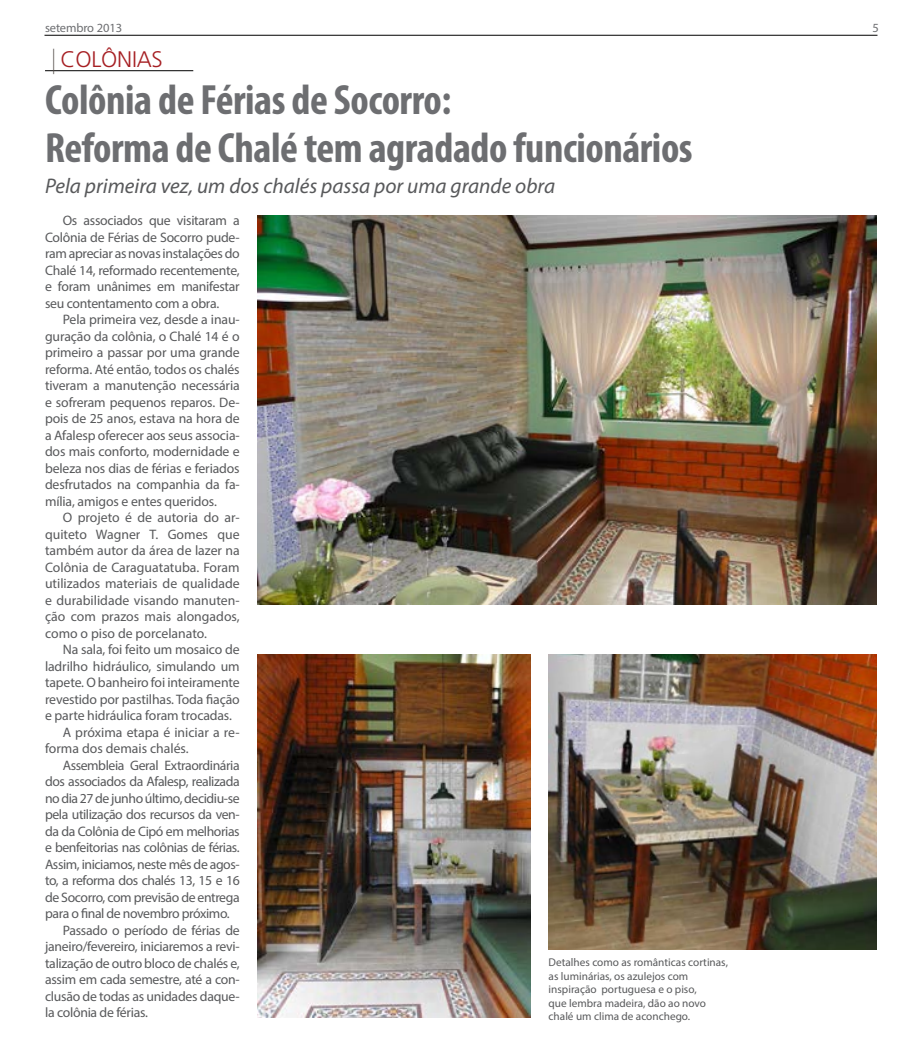
<style>
.page{position:relative;width:922px;height:1063px;background:#fff}
.page>*{position:absolute;margin:0;border:0;box-sizing:border-box;transform-origin:0 0}
.t1{font:700 condensed 42.5px/47.5px "Myriad Pro";letter-spacing:-.01em;color:#6d6e71}
.t2{font:300 22.5px "Frutiger";letter-spacing:-.01em;color:#a61f23}
.t3{font:italic 21.25px "Myriad Pro";color:#58595b}
.t4{font:13.75px/16.5px "Myriad Pro";letter-spacing:-.02em;color:#58595b;text-align:justify}
.t5{font:13.75px "Myriad Pro";color:#58595b}
.t6{font:12.5px "Myriad Pro";letter-spacing:-.01em;color:#6d6e71}
.t7{font:11.25px/13.5px "Myriad Pro";color:#58595b}
.s1{font-family:"Existence";font-size:25px;color:#524b48}
.s2{color:#fff}
</style>
<div class="page">
<hr style="left:44px;top:35px;width:833px;height:1px;background:#000">
<hr style="left:45px;top:70px;width:148px;height:1px;background:#000">
<img style="left:257px;top:215px;width:619px;height:389px">
<img style="left:548px;top:655px;width:328px;height:295px">
<img style="left:257px;top:655px;width:273px;height:362px">
<p class="t6" style="left:45px;top:20px;width:79px">setembro 2013</p>
<p class="t6" style="left:872px;top:20px;width:8px">5</p>
<h2 class="t2" style="left:51px;top:47px;width:143px"><span class="s1">|</span> COLÔNIAS<span class="s2">.....</span></h2>
<h1 class="t1" style="left:45px;top:75px;width:649px">Colônia de Férias de Socorro:<br>Reforma de Chalé tem agradado funcionários</h1>
<h3 class="t3" style="left:45px;top:173px;width:511px">Pela primeira vez, um dos chalés passa por uma grande obra</h3>
<p class="t4" style="left:45px;top:212px;width:196px;text-indent:18px">Os associados que visitaram a Colônia de Férias de Socorro pude&shy;ram apreciar as novas instalações do Chalé 14, reformado recentemente, e foram unânimes em manifestar seu contentamento com a obra.</p>
<p class="t4" style="left:45px;top:311px;width:196px;text-indent:18px">Pela primeira vez, desde a inau&shy;guração da colônia, o Chalé 14 é o primeiro a passar por uma grande reforma. Até então, todos os chalés tiveram a manutenção necessária e sofreram pequenos reparos. De&shy;pois de 25 anos, estava na hora de a Afalesp oferecer aos seus associa&shy;dos mais conforto, modernidade e beleza nos dias de férias e feriados desfrutados na companhia da fa&shy;mília, amigos e entes queridos.</p>
<p class="t4" style="left:45px;top:509px;width:196px;text-indent:18px">O projeto é de autoria do ar&shy;quiteto Wagner T. Gomes que também autor da área de lazer na Colônia de Caraguatatuba. Foram utilizados materiais de qualidade e durabilidade visando manuten&shy;ção com prazos mais alongados, como o piso de porcelanato.</p>
<p class="t4" style="left:63px;top:641px;width:178px">Na sala, foi feito um mosaico de</p>
<p class="t4" style="left:45px;top:658px;width:196px">ladrilho hidráulico, simulando um</p>
<p class="t4" style="left:45px;top:674px;width:196px">tapete. O banheiro foi inteiramente</p>
<p class="t4" style="left:45px;top:691px;width:196px">revestido por pastilhas. Toda fiação</p>
<p class="t4" style="left:45px;top:707px;width:188px">e parte hidráulica foram trocadas.</p>
<p class="t5" style="left:63px;top:724px;width:178px">A próxima etapa é iniciar a re-</p>
<p class="t5" style="left:45px;top:740px;width:145px">forma dos demais chalés.</p>
<p class="t4" style="left:63px;top:757px;width:178px">Assembleia Geral Extraordinária</p>
<p class="t4" style="left:45px;top:773px;width:196px">dos associados da Afalesp, realizada</p>
<p class="t4" style="left:45px;top:790px;width:196px">no dia 27 de junho último, decidiu-se</p>
<p class="t4" style="left:45px;top:806px;width:196px">pela utilização dos recursos da ven-</p>
<p class="t4" style="left:45px;top:823px;width:196px">da da Colônia de Cipó em melhorias</p>
<p class="t4" style="left:45px;top:839px;width:196px">e benfeitorias nas colônias de férias.</p>
<p class="t4" style="left:45px;top:856px;width:196px">Assim, iniciamos, neste mês de agos-</p>
<p class="t4" style="left:45px;top:872px;width:196px">to, a reforma dos chalés 13, 15 e 16</p>
<p class="t4" style="left:45px;top:889px;width:196px">de Socorro, com previsão de entrega</p>
<p class="t4" style="left:45px;top:905px;width:186px">para o final de novembro próximo.</p>
<p class="t4" style="left:63px;top:922px;width:178px">Passado o período de férias de</p>
<p class="t4" style="left:45px;top:938px;width:196px">janeiro/fevereiro, iniciaremos a revi-</p>
<p class="t4" style="left:45px;top:955px;width:196px">talização de outro bloco de chalés e,</p>
<p class="t4" style="left:45px;top:971px;width:196px">assim em cada semestre, até a con-</p>
<p class="t4" style="left:45px;top:988px;width:196px">clusão de todas as unidades daque-</p>
<p class="t4" style="left:45px;top:1004px;width:104px">la colônia de férias.</p>
<p class="t7" style="left:548px;top:955px;width:181px">Detalhes como as românticas cortinas, as luminárias, os azulejos com inspiração portuguesa e o piso,<br>que lembra madeira, dão ao novo chalé um clima de aconchego.</p>
</div>
